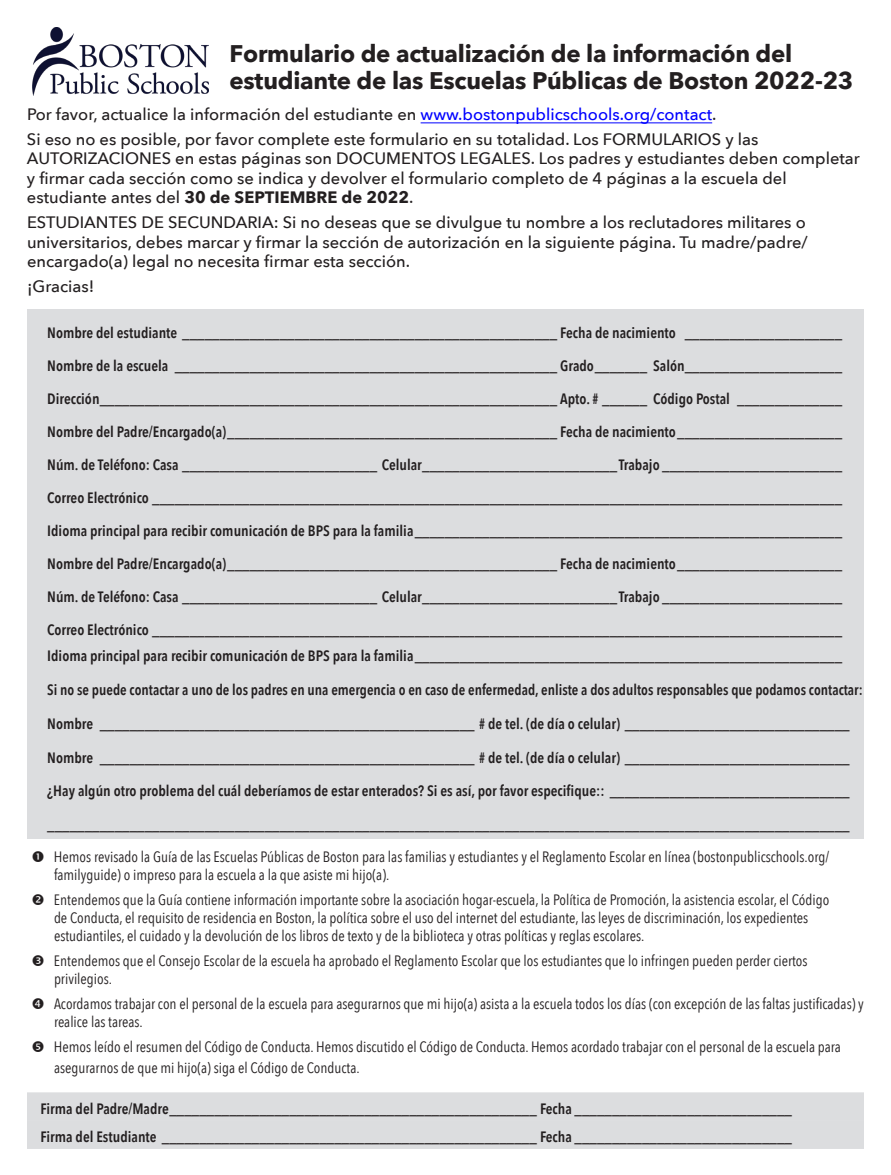
<style>
.page{position:relative;width:891px;height:1175px;background:#fff}
.page>*{position:absolute;margin:0;border:0;box-sizing:border-box;transform-origin:0 0}
.Subhead_16{font:700 24px/27px "Avenir Next";letter-spacing:-.01em;color:#231f20}
.BPS_Guide_Agreement{font:500 16.5px/19.5px "Avenir Next";color:#231f20}
.Contact_information{font:600 15px "Avenir Next Condensed";color:#231f20}
.formtext_bullet{font:15px/18px "Avenir Next Condensed";color:#231f20}
.Signature{font:600 15px "Avenir Next Condensed";color:#231f20}
.s1{color:#00f}
.s2{font-weight:700}
</style>
<div class="page">
<div style="left:27px;top:1092px;width:837px;height:28px;background:#dcdddf"></div>
<div style="left:27px;top:1120px;width:837px;height:28px;background:#dcdddf"></div>
<div style="left:27px;top:309px;width:837px;height:530px;background:#dcdddf"></div>
<img style="left:33px;top:27px;width:175px;height:69px">
<hr style="left:421px;top:122px;width:291px;height:1px;background:#00f">
<p class="Subhead_16" style="left:230px;top:39px;width:625px">Formulario de actualización de la información del estudiante de las Escuelas Públicas de Boston 2022-23</p>
<p class="BPS_Guide_Agreement" style="left:27px;top:101px;width:733px;line-height:24.9px">Por favor, actualice la información del estudiante en <span class="s1">www.bostonpublicschools.org/contact</span>.<br>Si eso no es posible, por favor complete este formulario en su totalidad. Los FORMULARIOS y las</p>
<p class="BPS_Guide_Agreement" style="left:27px;top:148px;width:834px">AUTORIZACIONES en estas páginas son DOCUMENTOS LEGALES. Los padres y estudiantes deben completar y firmar cada sección como se indica y devolver el formulario completo de 4 páginas a la escuela del estudiante antes del <span class="s2">30 de SEPTIEMBRE de 2022</span>.</p>
<p class="BPS_Guide_Agreement" style="left:27px;top:212px;width:782px">ESTUDIANTES DE SECUNDARIA: Si no deseas que se divulgue tu nombre a los reclutadores militares o universitarios, debes marcar y firmar la sección de autorización en la siguiente página. Tu madre/padre/ encargado(a) legal no necesita firmar esta sección.</p>
<p class="BPS_Guide_Agreement" style="left:27px;top:276px;width:69px">¡Gracias!</p>
<p class="Contact_information" style="left:47px;top:320px;width:796px">Nombre del estudiante __________________________________________________ Fecha de nacimiento _____________________</p>
<p class="Contact_information" style="left:47px;top:353px;width:796px">Nombre de la escuela ___________________________________________________ Grado_______ Salón_____________________</p>
<p class="Contact_information" style="left:47px;top:386px;width:796px">Dirección_____________________________________________________________ Apto. # ______ Código Postal ______________</p>
<p class="Contact_information" style="left:47px;top:419px;width:796px">Nombre del Padre/Encargado(a)____________________________________________ Fecha de nacimiento______________________</p>
<p class="Contact_information" style="left:47px;top:452px;width:796px">Núm. de Teléfono: Casa __________________________ Celular__________________________Trabajo ________________________</p>
<p class="Contact_information" style="left:47px;top:485px;width:796px">Correo Electrónico ____________________________________________________________________________________________</p>
<p class="Contact_information" style="left:47px;top:518px;width:797px">Idioma principal para recibir comunicación de BPS para la familia_________________________________________________________</p>
<p class="Contact_information" style="left:47px;top:551px;width:796px">Nombre del Padre/Encargado(a)____________________________________________ Fecha de nacimiento______________________</p>
<p class="Contact_information" style="left:47px;top:584px;width:796px">Núm. de Teléfono: Casa __________________________ Celular__________________________Trabajo ________________________</p>
<p class="Contact_information" style="left:47px;top:617px;width:796px">Correo Electrónico ____________________________________________________________________________________________</p>
<p class="Signature" style="left:47px;top:643px;width:797px">Idioma principal para recibir comunicación de BPS para la familia_________________________________________________________</p>
<p class="Signature" style="left:47px;top:677px;width:817px">Si no se puede contactar a uno de los padres en una emergencia o en caso de enfermedad, enliste a dos adultos responsables que podamos contactar:</p>
<p class="Signature" style="left:47px;top:710px;width:804px">Nombre __________________________________________________ # de tel. (de día o celular) ______________________________</p>
<p class="Signature" style="left:47px;top:744px;width:804px">Nombre __________________________________________________ # de tel. (de día o celular) ______________________________</p>
<p class="Signature" style="left:47px;top:778px;width:804px">¿Hay algún otro problema del cuál deberíamos de estar enterados? Si es así, por favor especifique:: ________________________________</p>
<p class="Signature" style="left:47px;top:812px;width:804px">___________________________________________________________________________________________________________</p>
<p class="formtext_bullet" style="left:54px;top:847px;width:777px">Hemos revisado la Guía de las Escuelas Públicas de Boston para las familias y estudiantes y el Reglamento Escolar en línea (bostonpublicschools.org/ familyguide) o impreso para la escuela a la que asiste mi hijo(a).</p>
<p class="formtext_bullet" style="left:54px;top:890px;width:777px">Entendemos que la Guía contiene información importante sobre la asociación hogar-escuela, la Política de Promoción, la asistencia escolar, el Código de Conducta, el requisito de residencia en Boston, la política sobre el uso del internet del estudiante, las leyes de discriminación, los expedientes estudiantiles, el cuidado y la devolución de los libros de texto y de la biblioteca y otras políticas y reglas escolares.</p>
<p class="formtext_bullet" style="left:54px;top:951px;width:755px">Entendemos que el Consejo Escolar de la escuela ha aprobado el Reglamento Escolar que los estudiantes que lo infringen pueden perder ciertos privilegios.</p>
<p class="formtext_bullet" style="left:54px;top:993px;width:811px">Acordamos trabajar con el personal de la escuela para asegurarnos que mi hijo(a) asista a la escuela todos los días (con excepción de las faltas justificadas) y realice las tareas.</p>
<p class="formtext_bullet" style="left:54px;top:1035px;width:789px;line-height:21px">Hemos leído el resumen del Código de Conducta. Hemos discutido el Código de Conducta. Hemos acordado trabajar con el personal de la escuela para asegurarnos de que mi hijo(a) siga el Código de Conducta.</p>
<p class="Signature" style="left:40px;top:1095px;width:753px">Firma del Padre/Madre_________________________________________________ Fecha _____________________________</p>
<p class="Signature" style="left:40px;top:1123px;width:753px">Firma del Estudiante __________________________________________________ Fecha _____________________________</p>
</div>
